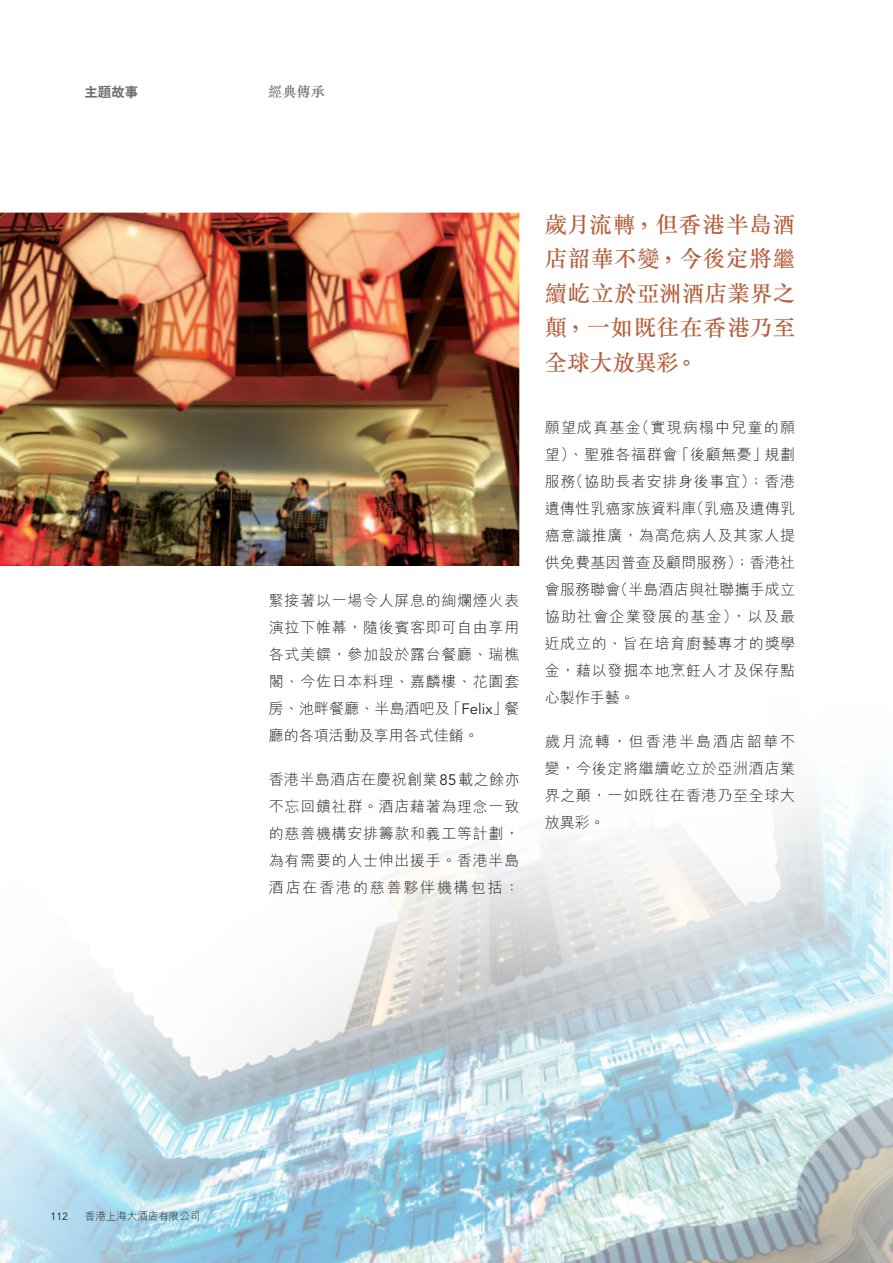
<style>
.page{position:relative;width:893px;height:1263px;background:#fff}
.page>*{position:absolute;margin:0;border:0;box-sizing:border-box;transform-origin:0 0}
.C_Call_out{font:500 22.5px/34.5px "M Sung HK";letter-spacing:.02em;color:#b5613e;text-align:justify}
.C_Body{font:300 15px/27px "M Hei HK";letter-spacing:.045em;color:#231f20;text-align:justify}
.t1{font:500 14.25px "M Sung HK";color:#6c6d70}
.t2{font:800 13.5px "C Hei 2 HK";color:#6c6d70}
.t3{font:300 10.5px "M Hei HK";color:#231f20}
.t4{font:10.5px "Avenir";color:#231f20}
.s1{font-family:"Avenir";font-weight:400}
</style>
<div class="page">
<img style="left:0;top:213px;width:519px;height:353px">
<img style="left:0;top:781px;width:893px;height:482px">
<p class="t2" style="left:84px;top:83px;width:55px">主題故事</p>
<p class="t1" style="left:268px;top:82px;width:58px">經典傳承</p>
<p class="C_Body" style="left:269px;top:586px;width:252px">緊接著以一場令人屏息的絢爛煙火表演拉下帷幕，隨後賓客即可自由享用各式美饌，參加設於露台餐廳、瑞樵閣、今佐日本料理、嘉麟樓、花園套房、池畔餐廳、半島酒吧及「<span class="s1">Felix</span>」餐廳的各項活動及享用各式佳餚。</p>
<p class="C_Body" style="left:269px;top:765px;width:252px">香港半島酒店在慶祝創業<span class="s1">85</span>載之餘亦不忘回饋社群。酒店藉著為理念一致的慈善機構安排籌款和義工等計劃，為有需要的人士伸出援手。香港半島酒店在香港的慈善夥伴機構包括：</p>
<p class="C_Call_out" style="left:545px;top:207px;width:252px">歲月流轉，但香港半島酒店韶華不變，今後定將繼續屹立於亞洲酒店業界之顛，一如既往在香港乃至全球大放異彩。</p>
<p class="C_Body" style="left:545px;top:414px;width:252px">願望成真基金（實現病榻中兒童的願望）、聖雅各福群會「後顧無憂」規劃服務（協助長者安排身後事宜）；香港遺傳性乳癌家族資料庫（乳癌及遺傳乳癌意識推廣，為高危病人及其家人提供免費基因普查及顧問服務）；香港社會服務聯會（半島酒店與社聯攜手成立協助社會企業發展的基金），以及最近成立的、旨在培育廚藝專才的獎學金，藉以發掘本地烹飪人才及保存點心製作手藝。</p>
<p class="C_Body" style="left:545px;top:728px;width:252px">歲月流轉，但香港半島酒店韶華不變，今後定將繼續屹立於亞洲酒店業界之顛，一如既往在香港乃至全球大放異彩。</p>
<p class="t4" style="left:51px;top:1211px;width:19px">112</p>
<p class="t3" style="left:85px;top:1209px;width:117px">香港上海大酒店有限公司</p>
</div>
